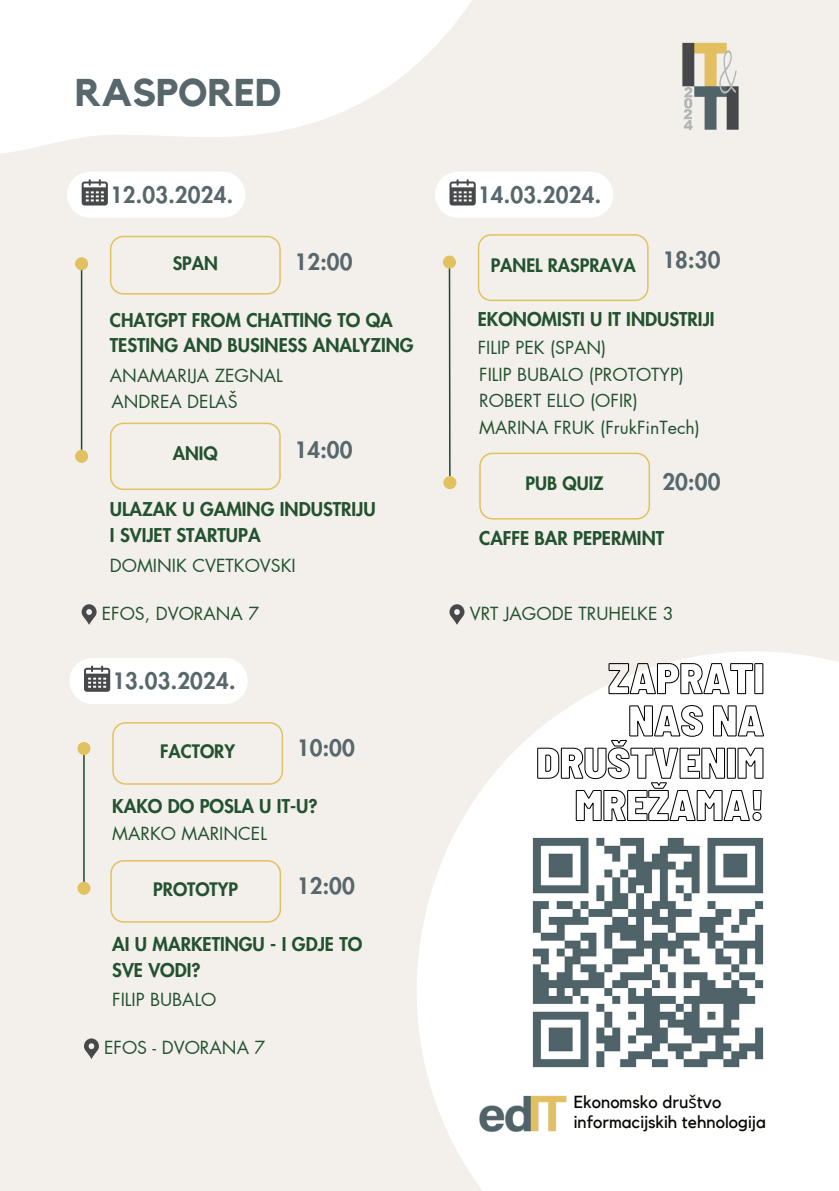
<style>
.page{position:relative;width:839px;height:1191px;background:#fff}
.page>*{position:absolute;margin:0;border:0;box-sizing:border-box;transform-origin:0 0}
.t1{font:700 38.6px "Kollektif";color:#57676c}
.t2{font:800 22px "Futura LT Pro";letter-spacing:.01em;color:#57676c}
.t3{font:800 18.6px/25.6px "Futura LT Pro";color:#235230}
.t4{font:800 18.2px "Futura LT Pro";color:#235230}
.t5{font:17.6px/26.6px "Futura LT Pro";color:#235230}
.t6{font:17.4px/20px "Kollektif";color:#080704}
.s1{font-family:"Noto Sans"}
</style>
<div class="page">
<div style="left:0;top:0;width:838px;height:1191px;background:#f3f0eb"></div>
<img style="left:682px;top:42px;width:57px;height:88px">
<hr style="left:81px;top:265px;width:1px;height:185px;background:#134d2c">
<div style="left:75px;top:257px;width:13px;height:13px;background:#e2c161;border-radius:50%"></div>
<svg style="left:110px;top:236px;width:171px;height:58px"></svg>
<svg style="left:110px;top:423px;width:171px;height:67px"></svg>
<div style="left:67px;top:172px;width:178px;height:46px;background:#fff;border-radius:23px"></div>
<svg style="left:82px;top:179px;width:26px;height:27px"></svg>
<hr style="left:448px;top:263px;width:2px;height:213px;background:#134d2c">
<div style="left:443px;top:256px;width:13px;height:13px;background:#e2c161;border-radius:50%"></div>
<svg style="left:478px;top:234px;width:170px;height:67px"></svg>
<svg style="left:479px;top:453px;width:171px;height:67px"></svg>
<div style="left:435px;top:172px;width:178px;height:46px;background:#fff;border-radius:23px"></div>
<svg style="left:449px;top:179px;width:26px;height:27px"></svg>
<div style="left:474px;top:1053px;width:364px;height:138px;background:#fff"></div>
<svg style="left:676px;top:651px;width:156px;height:10px;fill:#fff"></svg>
<svg style="left:485px;top:661px;width:353px;height:392px;fill:#fff"></svg>
<svg style="left:417px;top:786px;width:246px;height:392px;background:#fdfcfc"></svg>
<img style="left:477px;top:1093px;width:92px;height:41px">
<img style="left:525px;top:830px;width:245px;height:245px">
<svg style="left:0;top:0;width:472px;height:153px;fill:#fff"></svg>
<hr style="left:83px;top:750px;width:2px;height:138px;background:#134d2c">
<div style="left:77px;top:742px;width:13px;height:13px;background:#e2c161;border-radius:50%"></div>
<svg style="left:110px;top:860px;width:171px;height:63px"></svg>
<div style="left:69px;top:658px;width:179px;height:46px;background:#fff;border-radius:23px"></div>
<svg style="left:84px;top:666px;width:26px;height:26px"></svg>
<svg style="left:607px;top:662px;width:156px;height:33px;background:#d5d4d4"></svg>
<svg style="left:536px;top:705px;width:228px;height:117px;background:#e3e3e3"></svg>
<div style="left:75px;top:450px;width:13px;height:13px;background:#e2c161;border-radius:50%"></div>
<div style="left:443px;top:476px;width:13px;height:13px;background:#e2c161;border-radius:50%"></div>
<svg style="left:449px;top:604px;width:15px;height:21px"></svg>
<svg style="left:112px;top:722px;width:171px;height:63px"></svg>
<div style="left:77px;top:882px;width:13px;height:13px;background:#e2c161;border-radius:50%"></div>
<svg style="left:82px;top:604px;width:15px;height:21px"></svg>
<svg style="left:84px;top:1038px;width:15px;height:21px"></svg>
<h1 class="t1" style="left:75px;top:70px;width:208px">RASPORED</h1>
<p class="t2" style="left:110px;top:178px;width:125px">12.03.2024.</p>
<p class="t4" style="left:173px;top:250px;width:47px">SPAN</p>
<p class="t2" style="left:294px;top:245px;width:60px">12:00</p>
<p class="t3" style="left:110px;top:306px;width:305px">CHATGPT FROM CHATTING TO QA<br>TESTING AND BUSINESS ANALYZING</p>
<p class="t5" style="left:110px;top:362px;width:174px">ANAMARIJA ZEGNAL</p>
<p class="t2" style="left:478px;top:178px;width:125px">14.03.2024.</p>
<p class="t4" style="left:490px;top:251px;width:146px">PANEL RASPRAVA</p>
<p class="t2" style="left:662px;top:243px;width:60px">18:30</p>
<p class="t3" style="left:477px;top:306px;width:238px">EKONOMISTI U IT INDUSTRIJI</p>
<p class="t5" style="left:477px;top:334px;width:208px">FILIP PEK (SPAN)<br>FILIP BUBALO (PROTOTYP)</p>
<p class="t5" style="left:111px;top:389px;width:128px">ANDREA DELAŠ</p>
<p class="t5" style="left:479px;top:387px;width:222px">ROBERT ELLO (OFIR)<br>MARINA FRUK (FrukFinTech)</p>
<p class="t4" style="left:173px;top:440px;width:46px">ANIQ</p>
<p class="t2" style="left:294px;top:433px;width:60px">14:00</p>
<p class="t3" style="left:110px;top:496px;width:267px">ULAZAK U GAMING INDUSTRIJU<br>I SVIJET STARTUPA</p>
<p class="t5" style="left:110px;top:552px;width:187px">DOMINIK CVETKOVSKI</p>
<p class="t5" style="left:102px;top:600px;width:159px">EFOS, DVORANA 7</p>
<p class="t2" style="left:112px;top:665px;width:125px">13.03.2024.</p>
<p class="t4" style="left:160px;top:738px;width:76px">FACTORY</p>
<p class="t2" style="left:297px;top:731px;width:60px">10:00</p>
<p class="t3" style="left:112px;top:792px;width:207px">KAKO DO POSLA U IT-U?</p>
<p class="t5" style="left:112px;top:820px;width:156px">MARKO MARINCEL</p>
<p class="t4" style="left:153px;top:876px;width:86px">PROTOTYP</p>
<p class="t2" style="left:297px;top:869px;width:60px">12:00</p>
<p class="t3" style="left:112px;top:931px;width:251px">AI U MARKETINGU - I GDJE TO<br>SVE VODI?</p>
<p class="t5" style="left:112px;top:986px;width:106px">FILIP BUBALO</p>
<p class="t5" style="left:104px;top:1034px;width:163px">EFOS - DVORANA 7</p>
<p class="t4" style="left:525px;top:470px;width:80px">PUB QUIZ</p>
<p class="t2" style="left:662px;top:466px;width:60px">20:00</p>
<p class="t3" style="left:479px;top:524px;width:186px">CAFFE BAR PEPERMINT</p>
<p class="t5" style="left:469px;top:600px;width:206px">VRT JAGODE TRUHELKE 3</p>
<p class="t6" style="left:573px;top:1092px;width:193px">Ekonomsko dru<span class="s1">š</span>tvo informacijskih tehnologija</p>
</div>
